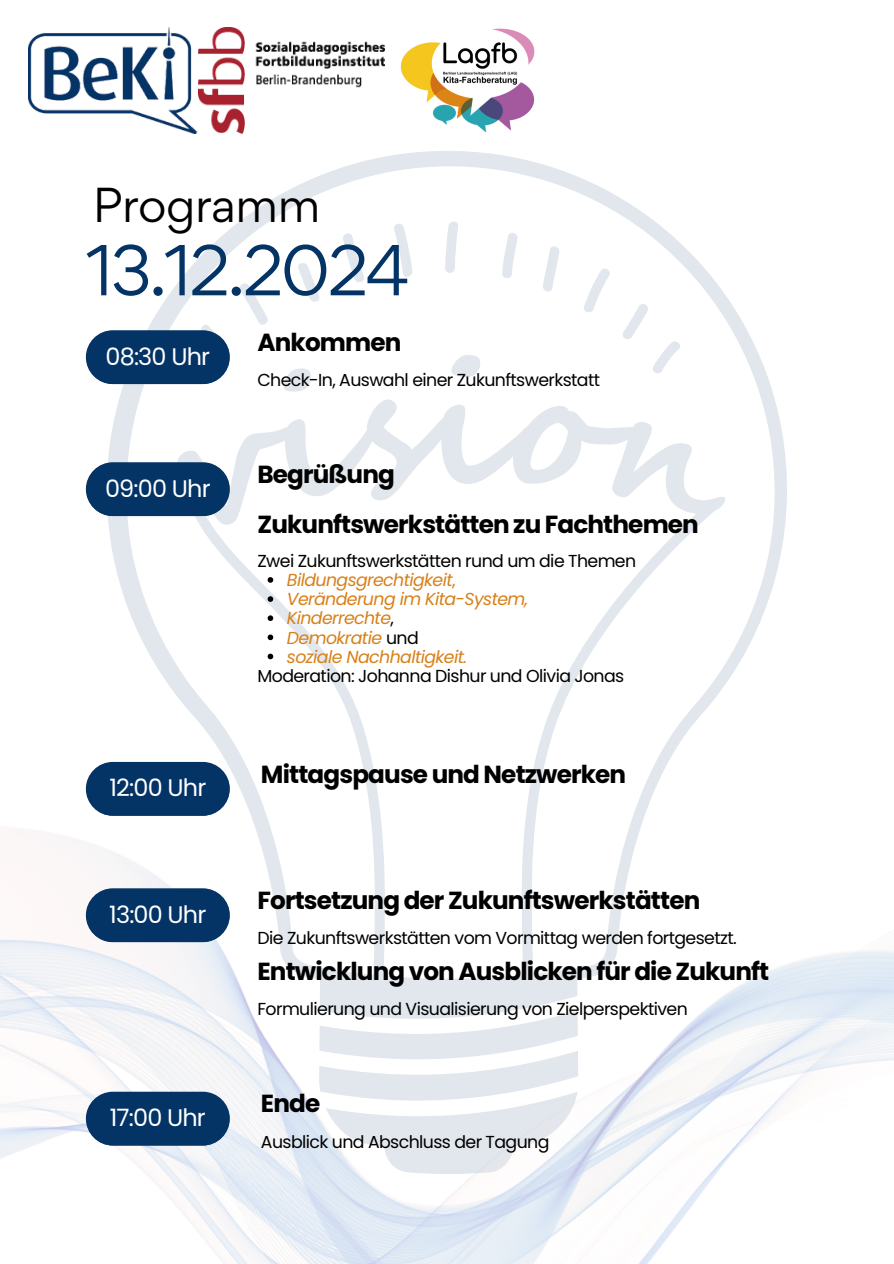
<style>
.page{position:relative;width:894px;height:1264px;background:#fff}
.page>*{position:absolute;margin:0;border:0;box-sizing:border-box;transform-origin:0 0}
.t1{font:64.2px "Gordita";letter-spacing:-.045em;color:#043366}
.t2{font:43.8px "Gordita";letter-spacing:-.01em;color:#000}
.t3{font:700 24.75px "Poppins";letter-spacing:-.035em;color:#000}
.t4{font:23.85px "Poppins";letter-spacing:-.035em;color:#fff}
.t5{font:17.4px "Poppins";letter-spacing:-.035em;color:#000}
.t6{font:italic 17.4px "Poppins";letter-spacing:-.035em;color:#d87f17}
.s1{font-style:normal}
.s2{font-style:normal;color:#000}
</style>
<div class="page">
<svg style="left:107px;top:151px;width:679px;height:588px"></svg>
<img style="left:0;top:739px;width:893px;height:524px">
<div style="left:86px;top:330px;width:144px;height:54px;background:#043366;border-radius:27px"></div>
<div style="left:86px;top:1091px;width:144px;height:54px;background:#043366;border-radius:27px"></div>
<img style="left:28px;top:28px;width:356px;height:105px">
<img style="left:400px;top:28px;width:135px;height:105px">
<div style="left:86px;top:762px;width:144px;height:53px;background:#043366;border-radius:27px"></div>
<div style="left:86px;top:462px;width:144px;height:54px;background:#043366;border-radius:27px"></div>
<svg style="left:267px;top:577px;width:6px;height:5px"></svg>
<svg style="left:267px;top:596px;width:6px;height:6px"></svg>
<svg style="left:267px;top:615px;width:6px;height:6px"></svg>
<svg style="left:267px;top:634px;width:6px;height:6px"></svg>
<svg style="left:267px;top:653px;width:6px;height:6px"></svg>
<div style="left:86px;top:888px;width:144px;height:54px;background:#043366;border-radius:27px"></div>
<p class="t2" style="left:93px;top:175px;width:229px">Programm</p>
<p class="t1" style="left:86px;top:227px;width:325px">13.12.2024</p>
<p class="t3" style="left:257px;top:325px;width:145px">Ankommen</p>
<p class="t5" style="left:257px;top:367px;width:344px">Check-In, Auswahl einer Zukunftswerkstatt</p>
<h2 class="t4" style="left:105px;top:339px;width:106px">08:30 Uhr</h2>
<p class="t4" style="left:105px;top:471px;width:107px">09:00 Uhr</p>
<h3 class="t4" style="left:109px;top:771px;width:98px">12:00 Uhr</h3>
<h4 class="t4" style="left:109px;top:897px;width:99px">13:00 Uhr</h4>
<h4 class="t4" style="left:110px;top:1100px;width:98px">17:00 Uhr</h4>
<h3 class="t3" style="left:257px;top:457px;width:139px">Begrüßung</h3>
<p class="t3" style="left:257px;top:507px;width:443px">Zukunftswerkstätten zu Fachthemen</p>
<p class="t5" style="left:257px;top:548px;width:380px">Zwei Zukunftswerkstätten rund um die Themen</p>
<p class="t6" style="left:287px;top:568px;width:170px">Bildungsgrechtigkeit<span class="s1">,</span></p>
<p class="t6" style="left:287px;top:587px;width:243px">Veränderung im Kita-System,</p>
<p class="t6" style="left:287px;top:606px;width:108px">Kinderrechte<span class="s2">,</span></p>
<p class="t6" style="left:287px;top:625px;width:133px">Demokratie <span class="s2">und</span></p>
<p class="t6" style="left:287px;top:644px;width:181px">soziale Nachhaltigkeit.</p>
<p class="t5" style="left:257px;top:663px;width:368px">Moderation: Johanna Dishur und Olivia Jonas</p>
<h4 class="t3" style="left:261px;top:756px;width:367px">Mittagspause und Netzwerken</h4>
<h3 class="t3" style="left:257px;top:883px;width:444px">Fortsetzung der Zukunftswerkstätten</h3>
<p class="t5" style="left:257px;top:925px;width:480px">Die Zukunftswerkstätten vom Vormittag werden fortgesetzt.</p>
<h4 class="t3" style="left:257px;top:954px;width:513px">Entwicklung von Ausblicken für die Zukunft</h4>
<h3 class="t5" style="left:257px;top:996px;width:432px">Formulierung und Visualisierung von Zielperspektiven</h3>
<h1 class="t3" style="left:261px;top:1086px;width:61px">Ende</h1>
<p class="t5" style="left:261px;top:1129px;width:290px">Ausblick und Abschluss der Tagung</p>
</div>
